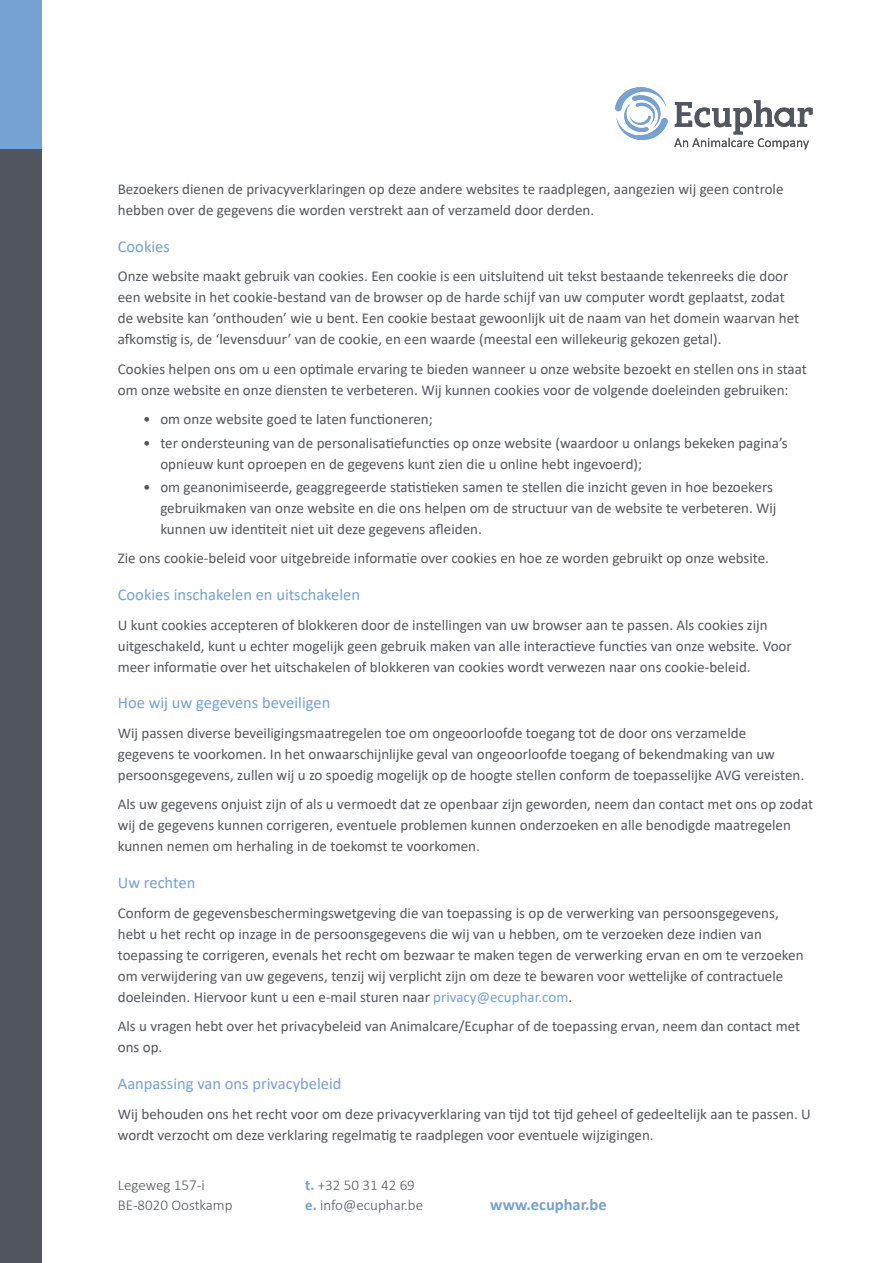
<style>
.page{position:relative;width:893px;height:1263px;background:#fff}
.page>*{position:absolute;margin:0;border:0;box-sizing:border-box;transform-origin:0 0}
.Tussentitel{font:16.5px "Calibri";color:#76a1d3}
.t1{font:700 16.5px "Calibri";color:#76a1d3}
.Body{font:15px/21px "Calibri";color:#52575f}
.t2{font:300 15px/19.5px "Calibri";color:#52575f}
.s1{color:#76a1d3}
.s2{font-weight:700;color:#76a1d3}
</style>
<div class="page">
<div style="left:0;top:0;width:41px;height:149px;background:#76a1d3"></div>
<div style="left:0;top:149px;width:41px;height:1114px;background:#52575f"></div>
<svg style="left:674px;top:100px;width:138px;height:49px"></svg>
<svg style="left:615px;top:87px;width:53px;height:53px"></svg>
<p class="Body" style="left:118px;top:178px;width:667px">Bezoekers dienen de privacyverklaringen op deze andere websites te raadplegen, aangezien wij geen controle hebben over de gegevens die worden verstrekt aan of verzameld door derden.</p>
<p class="Tussentitel" style="left:118px;top:235px;width:54px">Cookies</p>
<p class="Body" style="left:118px;top:266px;width:683px">Onze website maakt gebruik van cookies. Een cookie is een uitsluitend uit tekst bestaande tekenreeks die door een website in het cookie-bestand van de browser op de harde schijf van uw computer wordt geplaatst, zodat de website kan ‘onthouden’ wie u bent. Een cookie bestaat gewoonlijk uit de naam van het domein waarvan het afkomstig is, de ‘levensduur’ van de cookie, en een waarde (meestal een willekeurig gekozen getal).</p>
<p class="Body" style="left:118px;top:358px;width:690px">Cookies helpen ons om u een optimale ervaring te bieden wanneer u onze website bezoekt en stellen ons in staat om onze website en onze diensten te verbeteren. Wij kunnen cookies voor de volgende doeleinden gebruiken:</p>
<p class="Body" style="left:143px;top:409px;width:291px">• om onze website goed te laten functioneren;</p>
<p class="Body" style="left:160px;top:432px;width:629px;text-indent:-17px">• ter ondersteuning van de personalisatiefuncties op onze website (waardoor u onlangs bekeken pagina’s opnieuw kunt oproepen en de gegevens kunt zien die u online hebt ingevoerd);</p>
<p class="Body" style="left:160px;top:476px;width:618px;text-indent:-17px">• om geanonimiseerde, geaggregeerde statistieken samen te stellen die inzicht geven in hoe bezoekers gebruikmaken van onze website en die ons helpen om de structuur van de website te verbeteren. Wij kunnen uw identiteit niet uit deze gegevens afleiden.</p>
<p class="Body" style="left:118px;top:547px;width:653px">Zie ons cookie-beleid voor uitgebreide informatie over cookies en hoe ze worden gebruikt op onze website.</p>
<p class="Tussentitel" style="left:118px;top:583px;width:244px">Cookies inschakelen en uitschakelen</p>
<p class="Body" style="left:118px;top:614px;width:675px">U kunt cookies accepteren of blokkeren door de instellingen van uw browser aan te passen. Als cookies zijn uitgeschakeld, kunt u echter mogelijk geen gebruik maken van alle interactieve functies van onze website. Voor meer informatie over het uitschakelen of blokkeren van cookies wordt verwezen naar ons cookie-beleid.</p>
<p class="Tussentitel" style="left:118px;top:691px;width:214px">Hoe wij uw gegevens beveiligen</p>
<p class="Body" style="left:118px;top:722px;width:688px">Wij passen diverse beveiligingsmaatregelen toe om ongeoorloofde toegang tot de door ons verzamelde gegevens te voorkomen. In het onwaarschijnlijke geval van ongeoorloofde toegang of bekendmaking van uw persoonsgegevens, zullen wij u zo spoedig mogelijk op de hoogte stellen conform de toepasselijke AVG vereisten.</p>
<p class="Body" style="left:118px;top:793px;width:697px">Als uw gegevens onjuist zijn of als u vermoedt dat ze openbaar zijn geworden, neem dan contact met ons op zodat wij de gegevens kunnen corrigeren, eventuele problemen kunnen onderzoeken en alle benodigde maatregelen kunnen nemen om herhaling in de toekomst te voorkomen.</p>
<p class="Tussentitel" style="left:118px;top:871px;width:79px">Uw rechten</p>
<p class="Body" style="left:118px;top:902px;width:687px">Conform de gegevensbeschermingswetgeving die van toepassing is op de verwerking van persoonsgegevens, hebt u het recht op inzage in de persoonsgegevens die wij van u hebben, om te verzoeken deze indien van toepassing te corrigeren, evenals het recht om bezwaar te maken tegen de verwerking ervan en om te verzoeken om verwijdering van uw gegevens, tenzij wij verplicht zijn om deze te bewaren voor wettelijke of contractuele doeleinden. Hiervoor kunt u een e-mail sturen naar <span class="s1">privacy@ecuphar.com</span>.</p>
<p class="Body" style="left:118px;top:1015px;width:684px">Als u vragen hebt over het privacybeleid van Animalcare/Ecuphar of de toepassing ervan, neem dan contact met ons op.</p>
<p class="Tussentitel" style="left:118px;top:1072px;width:225px">Aanpassing van ons privacybeleid</p>
<p class="Body" style="left:118px;top:1103px;width:694px">Wij behouden ons het recht voor om deze privacyverklaring van tijd tot tijd geheel of gedeeltelijk aan te passen. U wordt verzocht om deze verklaring regelmatig te raadplegen voor eventuele wijzigingen.</p>
<p class="t2" style="left:118px;top:1175px;width:116px">Legeweg 157-i<br>BE-8020 Oostkamp</p>
<p class="t2" style="left:305px;top:1175px;width:111px"><span class="s2">t.</span> +32 50 31 42 69</p>
<p class="t2" style="left:305px;top:1195px;width:119px"><span class="s2">e.</span> info@ecuphar.be</p>
<p class="t1" style="left:490px;top:1192px;width:118px">www.ecuphar.be</p>
</div>
